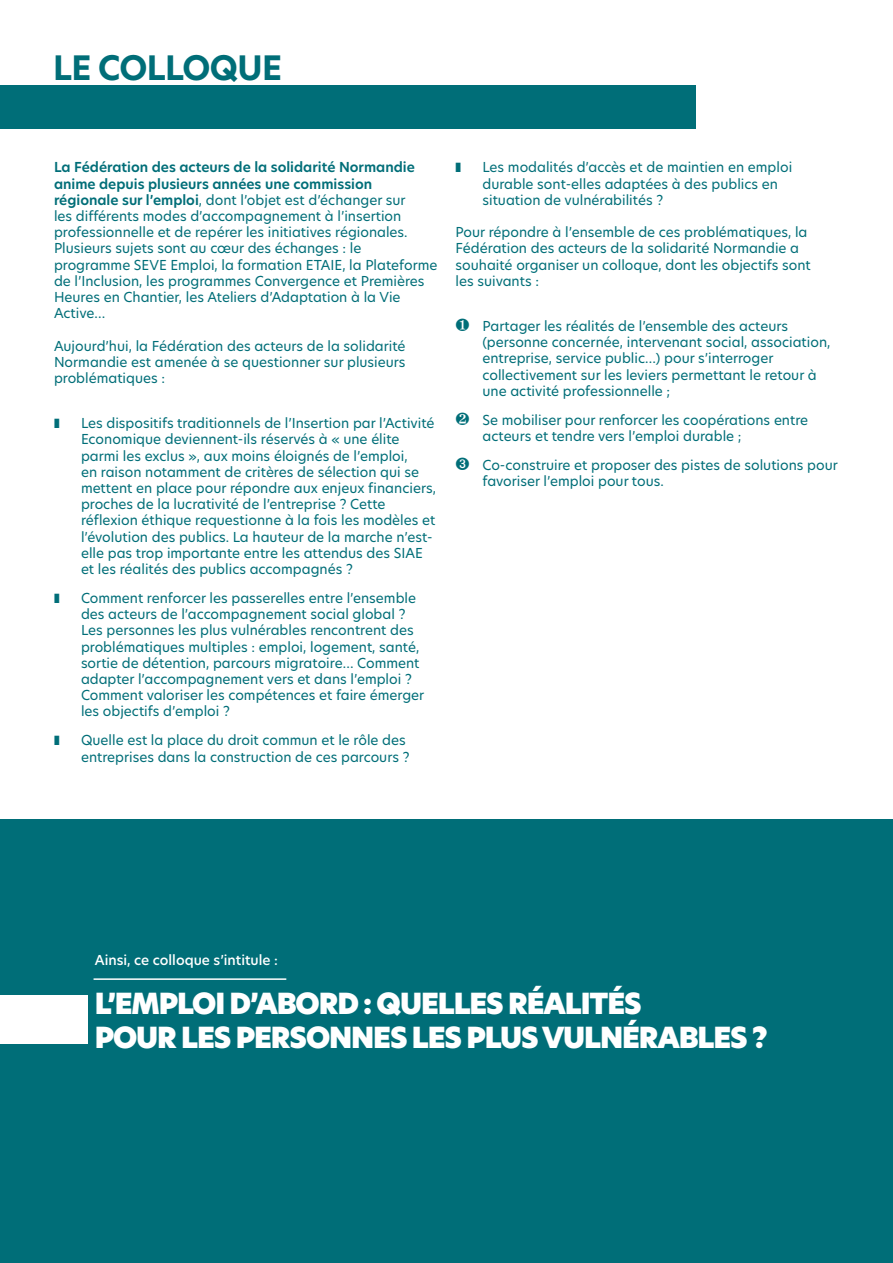
<style>
.page{position:relative;width:893px;height:1263px;background:#fff}
.page>*{position:absolute;margin:0;border:0;box-sizing:border-box;transform-origin:0 0}
.t1{font:700 33px "Hero New";letter-spacing:-.02em;color:#006e78}
.t2{font:28.5px "Hero New Super";letter-spacing:-.04em;color:#fff}
.t3{font:13.5px/16.2px "Hero New";color:#006e78}
.t4{font:500 13.5px "Hero New";color:#fff}
.s1{font-weight:600}
</style>
<div class="page">
<div style="left:0;top:820px;width:893px;height:443px;background:#006e78"></div>
<div style="left:0;top:995px;width:87px;height:49px;background:#fff"></div>
<div style="left:0;top:85px;width:695px;height:44px;background:#006e78"></div>
<hr style="left:94px;top:978px;width:192px;height:2px;background:#fff">
<p class="t1" style="left:53px;top:46px;width:230px">LE COLLOQUE</p>
<p class="t3" style="left:54px;top:159px;width:385px"><span class="s1">La Fédération des acteurs de la solidarité Normandie anime depuis plusieurs années une commission régionale sur l’emploi</span>, dont l’objet est d’échanger sur<br>les différents modes d’accompagnement à l’insertion professionnelle et de repérer les initiatives régionales.<br>Plusieurs sujets sont au cœur des échanges : le programme SEVE Emploi, la formation ETAIE, la Plateforme de l’Inclusion, les programmes Convergence et Premières Heures en Chantier, les Ateliers d’Adaptation à la Vie Active…</p>
<p class="t3" style="left:54px;top:337px;width:353px;text-align:justify">Aujourd’hui, la Fédération des acteurs de la solidarité Normandie est amenée à se questionner sur plusieurs problématiques :</p>
<p class="t3" style="left:81px;top:415px;width:356px">Les dispositifs traditionnels de l’Insertion par l’Activité Economique deviennent-ils réservés à « une élite parmi les exclus », aux moins éloignés de l’emploi,<br>en raison notamment de critères de sélection qui se mettent en place pour répondre aux enjeux financiers, proches de la lucrativité de l’entreprise ? Cette réflexion éthique requestionne à la fois les modèles et l’évolution des publics. La hauteur de la marche n’est&shy;elle pas trop importante entre les attendus des SIAE et les réalités des publics accompagnés ?</p>
<p class="t3" style="left:81px;top:590px;width:345px">Comment renforcer les passerelles entre l’ensemble des acteurs de l’accompagnement social global ?<br>Les personnes les plus vulnérables rencontrent des problématiques multiples : emploi, logement, santé, sortie de détention, parcours migratoire… Comment adapter l’accompagnement vers et dans l’emploi ?<br>Comment valoriser les compétences et faire émerger les objectifs d’emploi ?</p>
<p class="t3" style="left:81px;top:732px;width:330px">Quelle est la place du droit commun et le rôle des entreprises dans la construction de ces parcours ?</p>
<p class="t3" style="left:482px;top:159px;width:311px">Les modalités d’accès et de maintien en emploi durable sont-elles adaptées à des publics en situation de vulnérabilités ?</p>
<p class="t3" style="left:455px;top:224px;width:357px">Pour répondre à l’ensemble de ces problématiques, la Fédération des acteurs de la solidarité Normandie a souhaité organiser un colloque, dont les objectifs sont les suivants :</p>
<p class="t3" style="left:482px;top:318px;width:349px">Partager les réalités de l’ensemble des acteurs (personne concernée, intervenant social, association, entreprise, service public…) pour s’interroger collectivement sur les leviers permettant le retour à une activité professionnelle ;</p>
<p class="t3" style="left:482px;top:411px;width:327px">Se mobiliser pour renforcer les coopérations entre acteurs et tendre vers l’emploi durable ;</p>
<p class="t3" style="left:482px;top:457px;width:357px">Co-construire et proposer des pistes de solutions pour favoriser l’emploi pour tous.</p>
<p class="t4" style="left:95px;top:950px;width:185px">Ainsi, ce colloque s’intitule :</p>
<p class="t2" style="left:95px;top:983px;width:548px">L’EMPLOI D’ABORD : QUELLES RÉALITÉS</p>
<p class="t2" style="left:95px;top:1018px;width:674px">POUR LES PERSONNES LES PLUS VULNÉRABLES ?</p>
</div>
